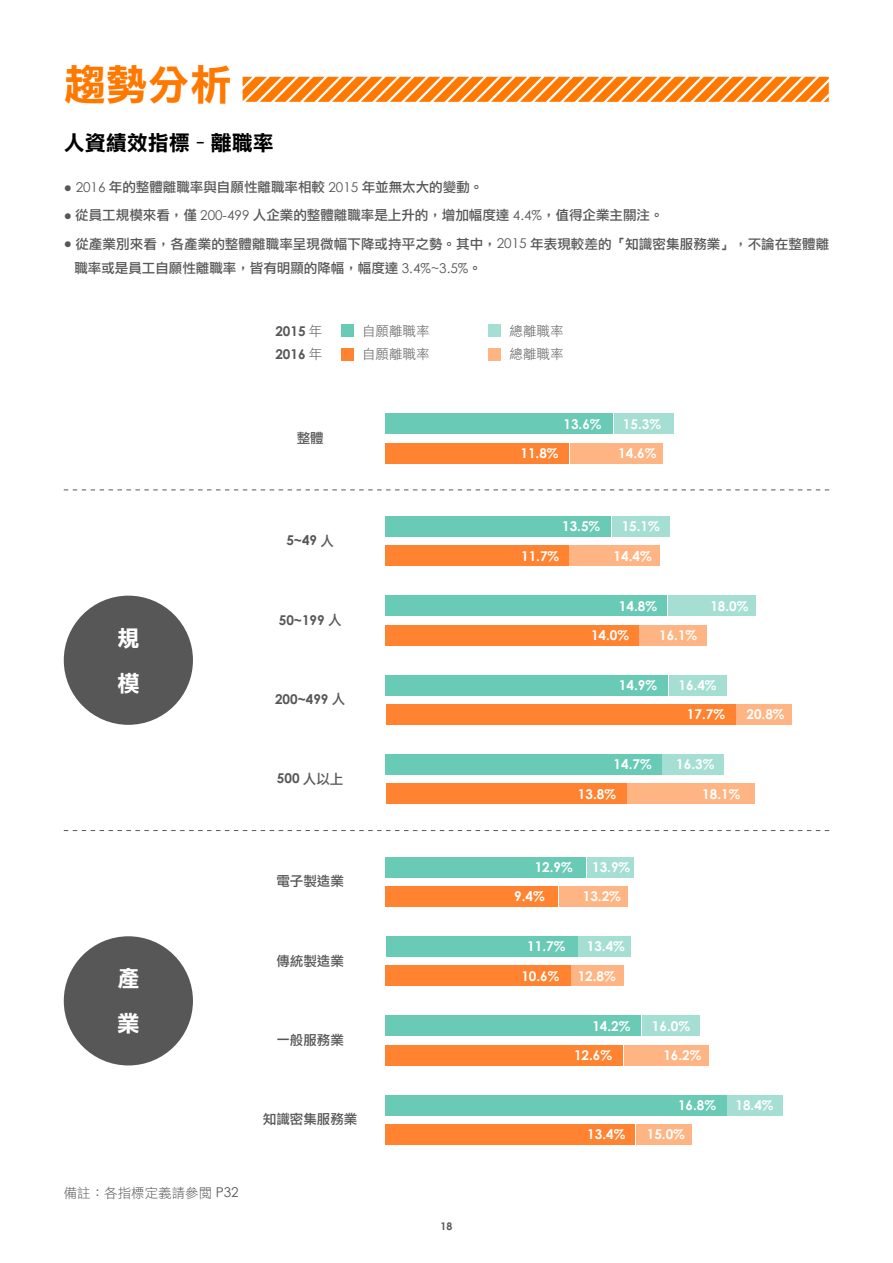
<style>
.page{position:relative;width:893px;height:1263px;background:#fff}
.page>*{position:absolute;margin:0;border:0;box-sizing:border-box;transform-origin:0 0}
.t1{font:42px "DF Li Hei Bd WIN BF";color:#ff7800}
.t2{font:22.5px/45px "DF Li Hei Bd WIN BF";color:#fff}
.t3{font:21px "DF Li Hei Bd WIN BF";color:#000}
.t4{font:13.5px/24px "DF Li Hei Md WIN BF";color:#575757}
.t5{font:700 13.5px/29.4px "Century Gothic";color:#fff}
.t6{font:700 13.5px "Century Gothic";color:#575757}
.t7{font:13.5px/23.4px "DF Li Hei W3 WIN BF";color:#595757}
.t8{font:13.5px "DF Li Hei W3 WIN BF";color:#575757}
.t9{font:700 13.5px "Century Gothic";color:#595757}
.t10{font:700 10.5px "Century Gothic";color:#595757}
.s1{font-family:"Century Gothic";font-weight:700}
.s2{font-family:"Century Gothic"}
.s3{font-family:"DF Li Hei W3 WIN BF";font-weight:400}
.s4{font-family:"DF Li Hei Md WIN BF";font-weight:400}
</style>
<div class="page">
<svg style="left:243px;top:77px;width:586px;height:25px;background:#ff9639"></svg>
<div style="left:341px;top:325px;width:13px;height:12px;background:#69cab5"></div>
<div style="left:341px;top:348px;width:13px;height:13px;background:#ff8330"></div>
<div style="left:488px;top:325px;width:13px;height:12px;background:#a5dfd3"></div>
<div style="left:488px;top:348px;width:13px;height:13px;background:#ffb583"></div>
<svg style="left:64px;top:489px;width:765px;height:1px"></svg>
<svg style="left:64px;top:830px;width:765px;height:1px"></svg>
<div style="left:64px;top:596px;width:129px;height:129px;background:#575757;border-radius:50%"></div>
<div style="left:64px;top:936px;width:129px;height:129px;background:#575757;border-radius:50%"></div>
<div style="left:614px;top:414px;width:59px;height:20px;background:#a5dfd3"></div>
<div style="left:570px;top:443px;width:92px;height:21px;background:#ffb583"></div>
<div style="left:385px;top:414px;width:228px;height:20px;background:#69cab5"></div>
<div style="left:385px;top:443px;width:184px;height:21px;background:#ff8330"></div>
<div style="left:612px;top:516px;width:58px;height:21px;background:#a5dfd3"></div>
<div style="left:570px;top:545px;width:90px;height:21px;background:#ffb583"></div>
<div style="left:385px;top:516px;width:226px;height:21px;background:#69cab5"></div>
<div style="left:385px;top:545px;width:184px;height:21px;background:#ff8330"></div>
<div style="left:668px;top:595px;width:88px;height:21px;background:#a5dfd3"></div>
<div style="left:639px;top:625px;width:68px;height:21px;background:#ffb583"></div>
<div style="left:385px;top:595px;width:282px;height:21px;background:#69cab5"></div>
<div style="left:385px;top:625px;width:254px;height:21px;background:#ff8330"></div>
<div style="left:669px;top:675px;width:57px;height:20px;background:#a5dfd3"></div>
<div style="left:736px;top:704px;width:56px;height:21px;background:#ffb583"></div>
<div style="left:385px;top:675px;width:283px;height:20px;background:#69cab5"></div>
<div style="left:385px;top:704px;width:350px;height:21px;background:#ff8330"></div>
<div style="left:663px;top:754px;width:61px;height:21px;background:#a5dfd3"></div>
<div style="left:627px;top:784px;width:127px;height:20px;background:#ffb583"></div>
<div style="left:385px;top:754px;width:277px;height:21px;background:#69cab5"></div>
<div style="left:385px;top:784px;width:241px;height:20px;background:#ff8330"></div>
<div style="left:587px;top:857px;width:46px;height:20px;background:#a5dfd3"></div>
<div style="left:559px;top:886px;width:69px;height:21px;background:#ffb583"></div>
<div style="left:385px;top:857px;width:201px;height:20px;background:#69cab5"></div>
<div style="left:385px;top:886px;width:173px;height:21px;background:#ff8330"></div>
<div style="left:578px;top:936px;width:52px;height:21px;background:#a5dfd3"></div>
<div style="left:571px;top:965px;width:53px;height:21px;background:#ffb583"></div>
<div style="left:385px;top:936px;width:192px;height:21px;background:#69cab5"></div>
<div style="left:385px;top:965px;width:186px;height:21px;background:#ff8330"></div>
<div style="left:642px;top:1015px;width:57px;height:21px;background:#a5dfd3"></div>
<div style="left:624px;top:1045px;width:85px;height:20px;background:#ffb583"></div>
<div style="left:385px;top:1015px;width:256px;height:21px;background:#69cab5"></div>
<div style="left:385px;top:1045px;width:238px;height:20px;background:#ff8330"></div>
<div style="left:727px;top:1095px;width:56px;height:20px;background:#a5dfd3"></div>
<div style="left:636px;top:1124px;width:56px;height:21px;background:#ffb583"></div>
<div style="left:385px;top:1095px;width:342px;height:20px;background:#69cab5"></div>
<div style="left:385px;top:1124px;width:250px;height:21px;background:#ff8330"></div>
<h1 class="t1" style="left:64px;top:64px;width:169px">趨勢分析</h1>
<h3 class="t3" style="left:64px;top:133px;width:211px">人資績效指標 - 離職率</h3>
<p class="t4" style="left:64px;top:175px;width:421px"><span class="s1">●</span> <span class="s2">2016</span> 年的整體離職率與自願性離職率相較 <span class="s2">2015</span> 年並無太大的變動。</p>
<p class="t4" style="left:64px;top:203px;width:601px"><span class="s1">●</span> 從員工規模來看，僅 <span class="s2">200-499</span> 人企業的整體離職率是上升的，增加幅度達 <span class="s2">4.4%</span>，值得企業主關注。</p>
<p class="t4" style="left:74px;top:232px;width:756px;text-indent:-11px"><span class="s1">●</span> 從產業別來看，各產業的整體離職率呈現微幅下降或持平之勢。其中，<span class="s2">2015</span> 年表現較差的「知識密集服務業」，不論在整體離職率或是員工自願性離職率，皆有明顯的降幅，幅度達 <span class="s2">3.4%~3.5%</span>。</p>
<p class="t9" style="left:275px;top:321px;width:49px">2015 <span class="s3">年</span></p>
<p class="t7" style="left:362px;top:319px;width:69px">自願離職率</p>
<p class="t9" style="left:275px;top:344px;width:49px">2016 <span class="s3">年</span></p>
<p class="t7" style="left:362px;top:343px;width:69px">自願離職率</p>
<p class="t4" style="left:297px;top:426px;width:28px">整體</p>
<h2 class="t2" style="left:117px;top:615px;width:23px">規模</h2>
<p class="t6" style="left:286px;top:530px;width:49px">5~49 <span class="s4">人</span></p>
<p class="t6" style="left:279px;top:609px;width:64px">50~199 <span class="s4">人</span></p>
<p class="t6" style="left:275px;top:689px;width:72px">200~499 <span class="s4">人</span></p>
<p class="t6" style="left:277px;top:768px;width:68px">500 <span class="s4">人以上</span></p>
<p class="t4" style="left:276px;top:869px;width:69px">電子製造業</p>
<h2 class="t2" style="left:117px;top:956px;width:23px">產業</h2>
<p class="t4" style="left:276px;top:948px;width:69px">傳統製造業</p>
<p class="t4" style="left:276px;top:1028px;width:69px">一般服務業</p>
<p class="t8" style="left:64px;top:1186px;width:176px">備註：各指標定義請參閱 <span class="s2">P32</span></p>
<p class="t4" style="left:263px;top:1107px;width:96px">知識密集服務業</p>
<p class="t10" style="left:441px;top:1218px;width:13px">18</p>
<p class="t7" style="left:510px;top:319px;width:55px">總離職率總離職率</p>
<p class="t5" style="left:563px;top:409px;width:40px">13.6%</p>
<p class="t5" style="left:520px;top:438px;width:40px">11.8%</p>
<p class="t5" style="left:618px;top:409px;width:44px;text-align:center">15.3%<br>14.6%</p>
<p class="t5" style="left:562px;top:511px;width:40px">13.5%</p>
<p class="t5" style="left:521px;top:540px;width:40px">11.7%</p>
<p class="t5" style="left:614px;top:511px;width:48px;text-align:center">15.1%<br>14.4%</p>
<p class="t5" style="left:591px;top:590px;width:67px;text-indent:28px">14.8%<br>14.0%</p>
<p class="t5" style="left:710px;top:590px;width:40px">18.0%</p>
<p class="t5" style="left:659px;top:620px;width:40px">16.1%</p>
<p class="t5" style="left:619px;top:670px;width:40px">14.9%</p>
<p class="t5" style="left:678px;top:670px;width:40px">16.4%</p>
<p class="t5" style="left:687px;top:699px;width:40px">17.7%</p>
<p class="t5" style="left:746px;top:699px;width:40px">20.8%</p>
<p class="t5" style="left:578px;top:749px;width:75px;text-indent:36px">14.7%<br>13.8%</p>
<p class="t5" style="left:702px;top:749px;width:40px;text-indent:-26px">16.3%<br>18.1%</p>
<p class="t5" style="left:514px;top:852px;width:60px;text-indent:20px">12.9%<br>9.4%</p>
<p class="t5" style="left:583px;top:852px;width:49px;text-indent:9px">13.9%<br>13.2%</p>
<p class="t5" style="left:521px;top:931px;width:46px;text-align:center">11.7%<br>10.6%</p>
<p class="t5" style="left:578px;top:931px;width:49px;text-indent:9px">13.4%<br>12.8%</p>
<p class="t5" style="left:574px;top:1010px;width:58px;text-indent:18px">14.2%<br>12.6%</p>
<p class="t5" style="left:663px;top:1010px;width:40px;text-indent:-11px">16.0%<br>16.2%</p>
<p class="t5" style="left:587px;top:1119px;width:40px">13.4%</p>
<p class="t5" style="left:678px;top:1090px;width:40px">16.8%</p>
<p class="t5" style="left:647px;top:1119px;width:40px">15.0%</p>
<p class="t5" style="left:735px;top:1090px;width:40px">18.4%</p>
</div>
